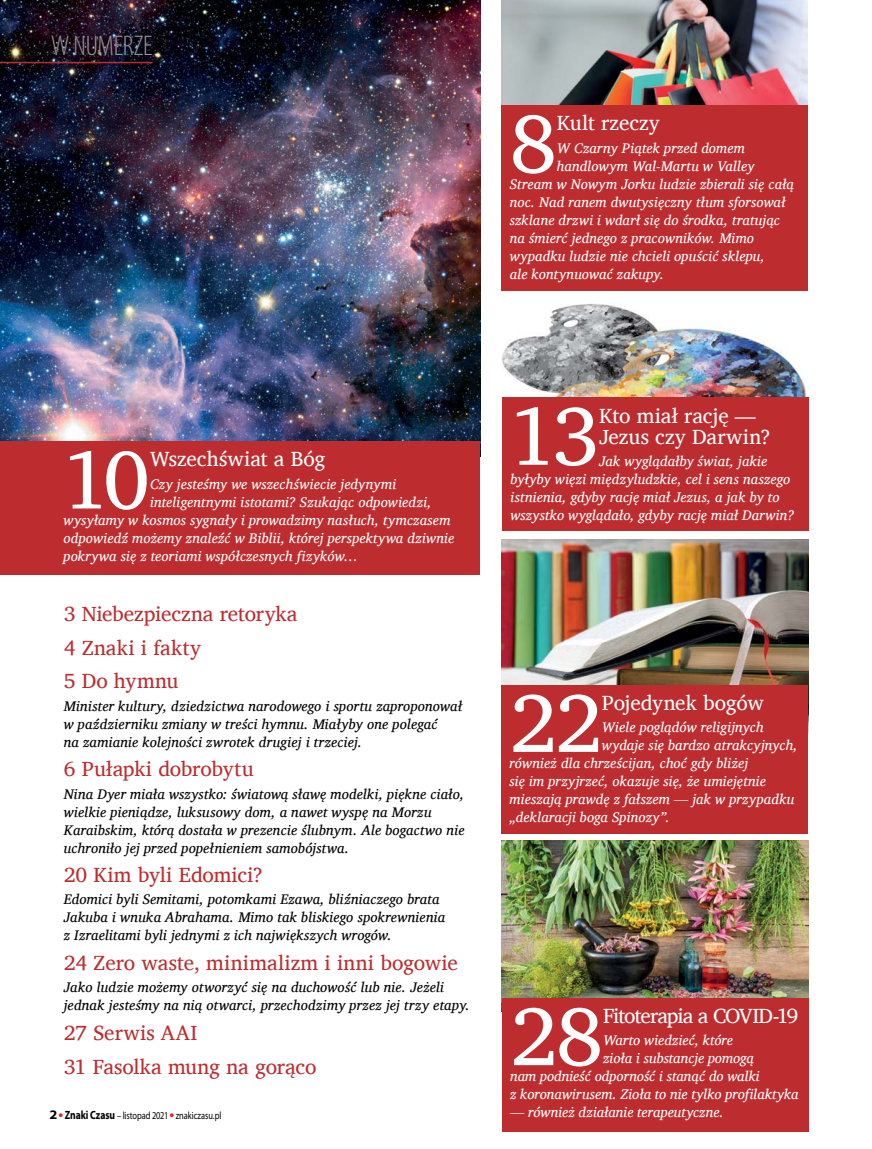
<style>
.page{position:relative;width:872px;height:1149px;background:#fff}
.page>*{position:absolute;margin:0;border:0;box-sizing:border-box;transform-origin:0 0}
._34__Spis_Tytuł_inve{font:83.55px "Charis SIL";letter-spacing:-.045em;color:#fff}
._71__pagina_lewa_ZC{font:300 condensed 28.5px "Myriad Pro";letter-spacing:-.01em;color:#939598}
._32__Spis_Tytuł_ZC{font:21px "Charis SIL";color:#bd2d2f}
._34__Spis_Tytuł_inve-2{font:21px/21px "Charis SIL";letter-spacing:-.01em;color:#fff}
._34__Spis_Tytuł_inve-3{font:21px "Charis SIL";letter-spacing:-.05em;color:#fff}
._33__Spis_tp_inverse{font:italic 14.25px/18px "Charis SIL";letter-spacing:.01em;color:#fff}
._31__Spis_tp_ZC{font:italic 14.25px/18px "Charis SIL";letter-spacing:.015em;color:#000}
.t1{font:700 13.05px "Myriad Pro";color:#000;scale:1.1 1}
.t2{font:10.5px "Myriad Pro";letter-spacing:-.01em;color:#000;scale:.8 1}
.s1{color:#ed1d24}
.s2{font-weight:700;font-size:12px}
</style>
<div class="page">
<img style="left:501px;top:840px;width:307px;height:157px">
<img style="left:501px;top:0;width:307px;height:105px">
<img style="left:0;top:0;width:480px;height:441px">
<div style="left:0;top:441px;width:480px;height:133px;background:#bd2d2f"></div>
<div style="left:501px;top:105px;width:307px;height:186px;background:#bd2d2f"></div>
<img style="left:502px;top:304px;width:305px;height:93px">
<div style="left:502px;top:397px;width:306px;height:133px;background:#bd2d2f"></div>
<div style="left:501px;top:997px;width:307px;height:133px;background:#bd2d2f"></div>
<hr style="left:0;top:62px;width:153px;height:1px;background:#bd2d2f">
<img style="left:501px;top:539px;width:307px;height:145px">
<div style="left:501px;top:684px;width:307px;height:149px;background:#bd2d2f"></div>
<p class="_71__pagina_lewa_ZC" style="left:51px;top:29px;width:103px">W NUMERZE</p>
<p class="_34__Spis_Tytuł_inve" style="left:510px;top:95px;width:49px">8</p>
<p class="_34__Spis_Tytuł_inve-2" style="left:557px;top:112px;width:105px">Kult rzeczy</p>
<p class="_33__Spis_tp_inverse" style="left:557px;top:139px;width:189px">W Czarny Piątek przed domem</p>
<p class="_33__Spis_tp_inverse" style="left:557px;top:157px;width:199px">handlowym Wal-Martu w Valley</p>
<p class="_33__Spis_tp_inverse" style="left:510px;top:175px;width:285px">Stream w Nowym Jorku ludzie zbierali się całą</p>
<p class="_33__Spis_tp_inverse" style="left:510px;top:193px;width:277px">noc. Nad ranem dwutysięczny tłum sforsował</p>
<p class="_33__Spis_tp_inverse" style="left:510px;top:211px;width:272px">szklane drzwi i wdarł się do środka, tratując</p>
<p class="_33__Spis_tp_inverse" style="left:510px;top:229px;width:246px">na śmierć jednego z pracowników. Mimo</p>
<p class="_33__Spis_tp_inverse" style="left:510px;top:247px;width:256px">wypadku ludzie nie chcieli opuścić sklepu,</p>
<p class="_33__Spis_tp_inverse" style="left:510px;top:265px;width:156px">ale kontynuować zakupy.</p>
<p class="_34__Spis_Tytuł_inve" style="left:64px;top:430px;width:88px">10</p>
<p class="_34__Spis_Tytuł_inve-2" style="left:150px;top:448px;width:177px">Wszechświat a Bóg</p>
<p class="_33__Spis_tp_inverse" style="left:150px;top:474px;width:248px">Czy jesteśmy we wszechświecie jedynymi</p>
<p class="_33__Spis_tp_inverse" style="left:150px;top:492px;width:283px">inteligentnymi istotami? Szukając odpowiedzi,</p>
<p class="_33__Spis_tp_inverse" style="left:64px;top:510px;width:388px">wysyłamy w kosmos sygnały i prowadzimy nasłuch, tymczasem</p>
<p class="_33__Spis_tp_inverse" style="left:64px;top:528px;width:392px">odpowiedź możemy znaleźć w Biblii, której perspektywa dziwnie</p>
<p class="_33__Spis_tp_inverse" style="left:64px;top:546px;width:296px">pokrywa się z teoriami współczesnych fizyków…</p>
<p class="_32__Spis_Tytuł_ZC" style="left:64px;top:601px;width:235px">3 Niebezpieczna retoryka</p>
<p class="_32__Spis_Tytuł_ZC" style="left:64px;top:635px;width:139px">4 Znaki i fakty</p>
<p class="_32__Spis_Tytuł_ZC" style="left:64px;top:668px;width:116px">5 Do hymnu</p>
<p class="_31__Spis_tp_ZC" style="left:64px;top:696px;width:399px">Minister kultury, dziedzictwa narodowego i sportu zaproponował w październiku zmiany w treści hymnu. Miałyby one polegać<br>na zamianie kolejności zwrotek drugiej i trzeciej.</p>
<p class="_32__Spis_Tytuł_ZC" style="left:64px;top:756px;width:191px">6 Pułapki dobrobytu</p>
<p class="_31__Spis_tp_ZC" style="left:64px;top:784px;width:402px">Nina Dyer miała wszystko: światową sławę modelki, piękne ciało, wielkie pieniądze, luksusowy dom, a nawet wyspę na Morzu Karaibskim, którą dostała w prezencie ślubnym. Ale bogactwo nie uchroniło jej przed popełnieniem samobójstwa.</p>
<p class="_32__Spis_Tytuł_ZC" style="left:64px;top:862px;width:201px">20 Kim byli Edomici?</p>
<p class="_31__Spis_tp_ZC" style="left:64px;top:890px;width:383px">Edomici byli Semitami, potomkami Ezawa, bliźniaczego brata<br>Jakuba i wnuka Abrahama. Mimo tak bliskiego spokrewnienia z Izraelitami byli jednymi z ich największych wrogów.</p>
<p class="_32__Spis_Tytuł_ZC" style="left:64px;top:950px;width:395px">24 Zero waste, minimalizm i inni bogowie</p>
<p class="_31__Spis_tp_ZC" style="left:64px;top:978px;width:407px">Jako ludzie możemy otworzyć się na duchowość lub nie. Jeżeli jednak jesteśmy na nią otwarci, przechodzimy przez jej trzy etapy.</p>
<p class="_32__Spis_Tytuł_ZC" style="left:64px;top:1019px;width:135px">27 Serwis AAI</p>
<p class="_32__Spis_Tytuł_ZC" style="left:64px;top:1053px;width:254px">31 Fasolka mung na gorąco</p>
<p class="t1" style="left:50px;top:1105px;width:9px">2</p>
<p class="t2" style="left:59px;top:1108px;width:205px"><span class="s1">●</span> <span class="s2">Znaki Czasu</span> – listopad 2021 <span class="s1">●</span> znakiczasu.pl</p>
<p class="_34__Spis_Tytuł_inve" style="left:510px;top:387px;width:90px">13</p>
<p class="_34__Spis_Tytuł_inve-2" style="left:599px;top:405px;width:173px">Kto miał rację —<br>Jezus czy Darwin?</p>
<p class="_33__Spis_tp_inverse" style="left:510px;top:452px;width:285px;text-indent:89px">Jak wyglądałby świat, jakie byłyby więzi międzyludzkie, cel i sens naszego istnienia, gdyby rację miał Jezus, a jak by to wszystko wyglądało, gdyby rację miał Darwin?</p>
<p class="_34__Spis_Tytuł_inve" style="left:509px;top:674px;width:94px">22</p>
<p class="_34__Spis_Tytuł_inve-2" style="left:602px;top:692px;width:163px">Pojedynek bogów</p>
<p class="_33__Spis_tp_inverse" style="left:602px;top:718px;width:163px">Wiele poglądów religijnych</p>
<p class="_33__Spis_tp_inverse" style="left:602px;top:736px;width:197px">wydaje się bardzo atrakcyjnych,</p>
<p class="_33__Spis_tp_inverse" style="left:509px;top:754px;width:240px">również dla chrześcijan, choć gdy bliżej</p>
<p class="_33__Spis_tp_inverse" style="left:509px;top:772px;width:258px">się im przyjrzeć, okazuje się, że umiejętnie</p>
<p class="_33__Spis_tp_inverse" style="left:509px;top:790px;width:286px">mieszają prawdę z fałszem — jak w przypadku</p>
<p class="_33__Spis_tp_inverse" style="left:509px;top:808px;width:162px">„deklaracji boga Spinozy”.</p>
<p class="_34__Spis_Tytuł_inve" style="left:510px;top:987px;width:94px">28</p>
<p class="_34__Spis_Tytuł_inve-3" style="left:603px;top:1003px;width:197px">Fitoterapia a COVID-19</p>
<p class="_33__Spis_tp_inverse" style="left:603px;top:1031px;width:131px">Warto wiedzieć, które</p>
<p class="_33__Spis_tp_inverse" style="left:603px;top:1049px;width:152px">zioła i substancje pomogą</p>
<p class="_33__Spis_tp_inverse" style="left:510px;top:1067px;width:251px">nam podnieść odporność i stanąć do walki</p>
<p class="_33__Spis_tp_inverse" style="left:510px;top:1085px;width:290px">z koronawirusem. Zioła to nie tylko profilaktyka</p>
<p class="_33__Spis_tp_inverse" style="left:510px;top:1103px;width:215px">— również działanie terapeutyczne.</p>
</div>
